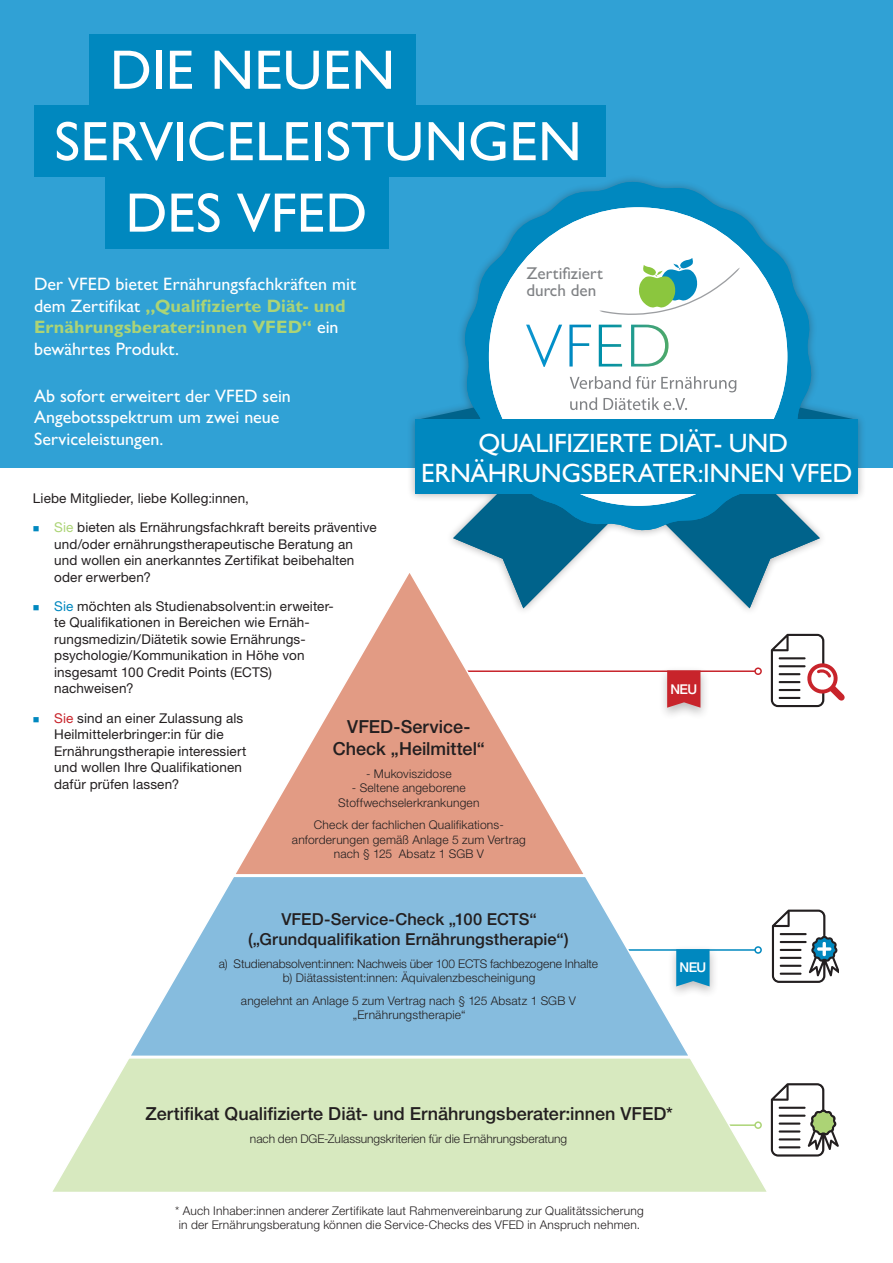
<style>
.page{position:relative;width:893px;height:1263px;background:#fff}
.page>*{position:absolute;margin:0;border:0;box-sizing:border-box;transform-origin:0 0}
.t1{font:500 55.8px "Gill Sans MT Std";color:#fff}
.t2{font:500 26.7px/30.5px "Gill Sans MT Std";letter-spacing:-.015em;color:#fff;text-align:center}
.t3{font:500 18px/21.6px "Gill Sans MT Std";color:#fff}
.t4{font:500 18px/21.6px "Helvetica Neue LT Std";color:#231f20;text-align:center}
.t5{font:500 17.1px/17.1px "Gill Sans MT Std";color:#808285}
.t6{font:500 16.5px/19.8px "Helvetica Neue LT Std";letter-spacing:.005em;color:#231f20;text-align:center}
.t7{font:13.5px/16.5px "Helvetica Neue LT Std";letter-spacing:.01em;color:#231f20}
.t8{font:500 13.5px "Helvetica Neue LT Std";letter-spacing:-.04em;color:#fff}
.t9{font:300 12px/14.4px "Helvetica Neue LT Std";letter-spacing:.015em;color:#231f20;text-align:center}
.t10{font:300 12px "Helvetica Neue LT Std";letter-spacing:-.005em;color:#231f20}
.s1{font-weight:700;color:#acd476}
.s2{color:#acd476}
.s3{color:#0088bf}
.s4{color:#c8242b}
</style>
<div class="page">
<hr style="left:467px;top:670px;width:288px;height:2px;background:#c8242b">
<div style="left:754px;top:667px;width:8px;height:8px;border:2px solid #c8242b;border-radius:50%"></div>
<hr style="left:592px;top:949px;width:163px;height:2px;background:#0088bf">
<div style="left:754px;top:946px;width:8px;height:8px;border:2px solid #0088bf;border-radius:50%"></div>
<svg style="left:771px;top:1083px;width:68px;height:73px"></svg>
<div style="left:0;top:0;width:893px;height:468px;background:#30a1d5"></div>
<div style="left:90px;top:34px;width:326px;height:71px;background:#0088bf"></div>
<div style="left:34px;top:105px;width:571px;height:72px;background:#0088bf"></div>
<div style="left:105px;top:177px;width:283px;height:71px;background:#0088bf"></div>
<div style="left:407px;top:174px;width:459px;height:442px;background:#231f20;opacity:.35"></div>
<svg style="left:820px;top:399px;width:38px;height:21px"></svg>
<svg style="left:415px;top:399px;width:38px;height:21px"></svg>
<svg style="left:673px;top:388px;width:147px;height:220px"></svg>
<svg style="left:453px;top:388px;width:220px;height:220px"></svg>
<svg style="left:464px;top:182px;width:348px;height:349px"></svg>
<div style="left:489px;top:207px;width:298px;height:299px;background:#fff;border-radius:149px"></div>
<svg style="left:526px;top:325px;width:36px;height:42px"></svg>
<svg style="left:569px;top:325px;width:22px;height:41px"></svg>
<svg style="left:599px;top:325px;width:23px;height:41px"></svg>
<svg style="left:631px;top:325px;width:37px;height:41px"></svg>
<svg style="left:570px;top:376px;width:166px;height:34px"></svg>
<svg style="left:599px;top:258px;width:141px;height:57px"></svg>
<div style="left:415px;top:420px;width:443px;height:74px;background:#0088bf"></div>
<svg style="left:52px;top:1058px;width:715px;height:134px"></svg>
<svg style="left:131px;top:877px;width:557px;height:179px"></svg>
<svg style="left:236px;top:569px;width:351px;height:305px"></svg>
<svg style="left:771px;top:634px;width:74px;height:73px"></svg>
<div style="left:658px;top:666px;width:52px;height:54px;background:#231f20;opacity:.3"></div>
<svg style="left:667px;top:670px;width:33px;height:38px"></svg>
<div style="left:668px;top:944px;width:51px;height:55px;background:#231f20;opacity:.3"></div>
<svg style="left:676px;top:949px;width:34px;height:37px"></svg>
<svg style="left:772px;top:909px;width:67px;height:74px"></svg>
<h1 class="t1" style="left:110px;top:37px;width:286px">Die neuen</h1>
<h1 class="t1" style="left:54px;top:108px;width:529px">Serviceleistungen</h1>
<h1 class="t1" style="left:126px;top:180px;width:243px">Des VFED</h1>
<h3 class="t3" style="left:34px;top:273px;width:324px">Der VFED bietet Ernährungsfachkräften mit dem Zertifikat <span class="s1">„Qualifizierte Diät- und Ernährungsberater:innen VFED“</span> ein bewährtes Produkt.</h3>
<h3 class="t3" style="left:34px;top:385px;width:258px">Ab sofort erweitert der VFED sein<br>Angebotsspektrum um zwei neue<br>Serviceleistungen.</h3>
<p class="t5" style="left:526px;top:264px;width:78px">Zertifiziert durch den</p>
<h2 class="t2" style="left:421px;top:427px;width:433px">QUALIFIZIERTE DIÄT- UND<br>ERNÄHRUNGSBERATER:INNEN VFED</h2>
<p class="t7" style="left:54px;top:483px;width:324px;line-height:29.2px;text-indent:-21px">Liebe Mitglieder, liebe Kolleg:innen,<br><span class="s2">Sie</span> bieten als Ernährungsfachkraft bereits präventive</p>
<p class="t7" style="left:54px;top:535px;width:302px;text-align:justify">und/oder ernährungstherapeutische Beratung an und wollen ein anerkanntes Zertifikat beibehalten oder erwerben?</p>
<p class="t7" style="left:54px;top:598px;width:281px"><span class="s3">Sie</span> möchten als Studienabsolvent:in erweiter&shy;te Qualifikationen in Bereichen wie Ernäh&shy;rungsmedizin/Diätetik sowie Ernährungs&shy;psychologie/Kommunikation in Höhe von insgesamt 100 Credit Points (ECTS) nachweisen?</p>
<p class="t7" style="left:54px;top:709px;width:194px"><span class="s4">Sie</span> sind an einer Zulassung als<br>Heilmittelerbringer:in für die<br>Ernährungstherapie interessiert und wollen Ihre Qualifikationen dafür prüfen lassen?</p>
<h3 class="t4" style="left:333px;top:716px;width:154px">VFED-Service-<br>Check „Heilmittel“</h3>
<p class="t9" style="left:366px;top:766px;width:87px">- Mukoviszidose</p>
<p class="t9" style="left:338px;top:780px;width:143px">- Seltene angeborene<br>Stoffwechselerkrankungen</p>
<p class="t9" style="left:292px;top:818px;width:235px">Check der fachlichen Qualifikations&shy;anforderungen gemäß Anlage 5 zum Vertrag nach § 125 Absatz 1 SGB V</p>
<p class="t6" style="left:248px;top:909px;width:322px">VFED-Service-Check „100 ECTS“ („Grundqualifikation Ernährungstherapie“)</p>
<p class="t9" style="left:219px;top:956px;width:381px">a) Studienabsolvent:innen: Nachweis über 100 ECTS fachbezogene Inhalte b) Diätassistent:innen: Äquivalenzbescheinigung</p>
<p class="t9" style="left:241px;top:993px;width:336px">angelehnt an Anlage 5 zum Vertrag nach § 125 Absatz 1 SGB V „Ernährungstherapie“</p>
<p class="t8" style="left:670px;top:681px;width:28px">NEU</p>
<p class="t8" style="left:679px;top:960px;width:28px">NEU</p>
<h3 class="t4" style="left:146px;top:1103px;width:529px">Zertifikat Qualifizierte Diät- und Ernährungsberater:innen VFED*</h3>
<p class="t10" style="left:250px;top:1131px;width:319px">nach den DGE-Zulassungskriterien für die Ernährungsberatung</p>
<p class="t9" style="left:175px;top:1203px;width:470px">* Auch Inhaber:innen anderer Zertifikate laut Rahmenvereinbarung zur Qualitätssicherung in der Ernährungsberatung können die Service-Checks des VFED in Anspruch nehmen.</p>
</div>
